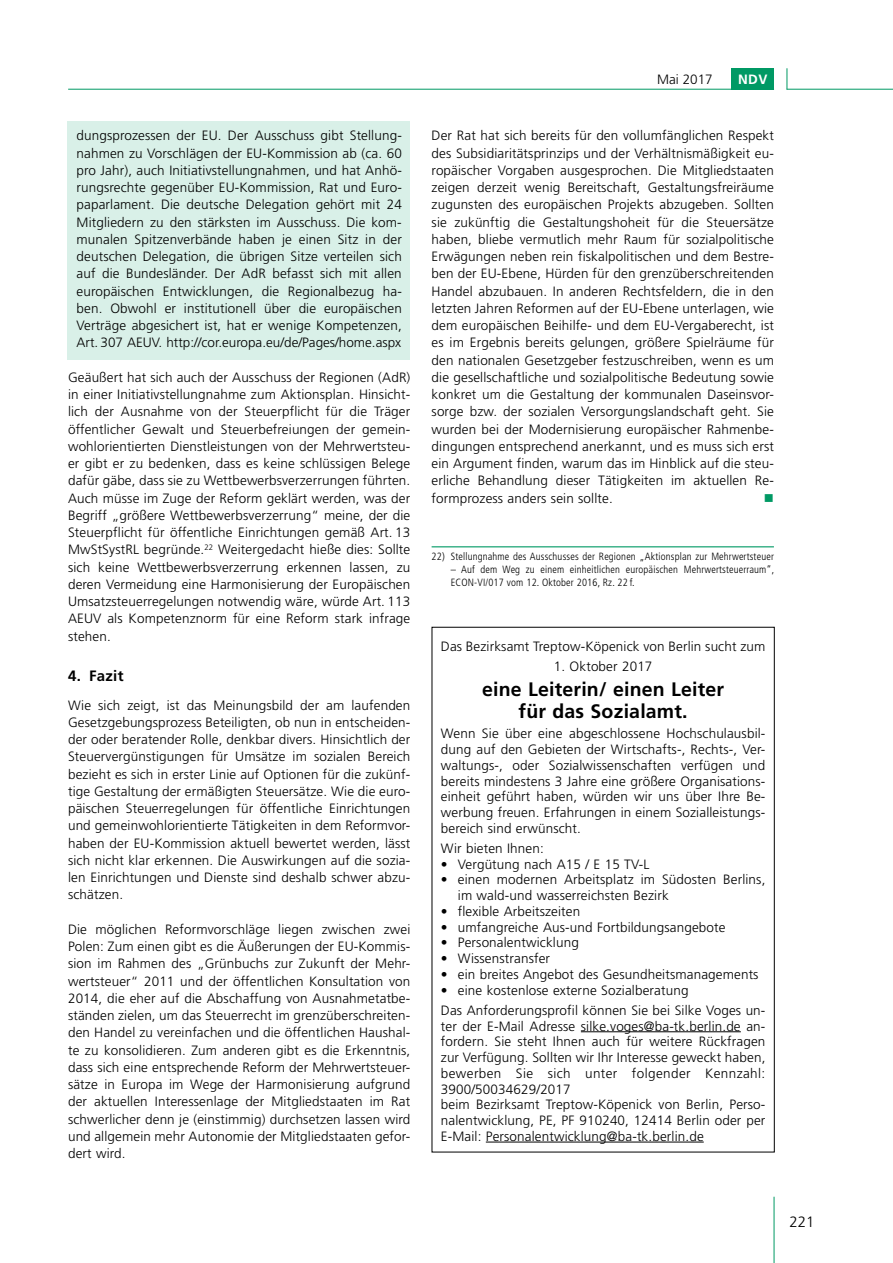
<style>
.page{position:relative;width:893px;height:1263px;background:#fff}
.page>*{position:absolute;margin:0;border:0;box-sizing:border-box;transform-origin:0 0}
.t1{font:700 19.5px/22.5px "Frutiger LT";letter-spacing:.01em;color:#000;text-align:center}
.t2{font:700 15px "Frutiger LT";letter-spacing:.02em;color:#000}
.t3{font:300 15px "Frutiger LT";color:#000}
.t4{font:300 13.5px/17.2px "Frutiger LT";letter-spacing:.01em;color:#000;text-align:justify}
.t5{font:700 13.5px "Frutiger LT";color:#fff}
.t6{font:13.5px "Wingdings";color:#009964}
.t7{font:300 condensed 10.5px/12.8px "Frutiger LT";letter-spacing:.015em;color:#000}
</style>
<div class="page">
<hr style="left:774px;top:1197px;width:1px;height:66px;background:#009964">
<hr style="left:787px;top:89px;width:106px;height:1px;background:#009964">
<hr style="left:68px;top:89px;width:706px;height:1px;background:#009964">
<svg style="left:787px;top:68px;width:1px;height:22px"></svg>
<div style="left:731px;top:68px;width:43px;height:21px;background:#009964"></div>
<div style="left:67px;top:121px;width:343px;height:238px;background:#d9f0e8"></div>
<hr style="left:432px;top:546px;width:342px;height:1px;background:#009964">
<hr style="left:581px;top:1031px;width:160px;height:1px;background:#000">
<hr style="left:486px;top:1142px;width:218px;height:1px;background:#000">
<p class="t4" style="left:77px;top:127px;width:327px">dungsprozessen der EU. Der Ausschuss gibt Stellung&shy;nahmen zu Vorschlägen der EU-Kommission ab (ca. 60 pro Jahr), auch Initiativstellungnahmen, und hat Anhö&shy;rungsrechte gegenüber EU-Kommission, Rat und Euro&shy;paparlament. Die deutsche Delegation gehört mit 24<br>Mitgliedern zu den stärksten im Ausschuss. Die kom&shy;munalen Spitzenverbände haben je einen Sitz in der deutschen Delegation, die übrigen Sitze verteilen sich auf die Bundesländer. Der AdR befasst sich mit allen europäischen Entwicklungen, die Regionalbezug ha&shy;ben. Obwohl er institutionell über die europäischen Verträge abgesichert ist, hat er wenige Kompetenzen, Art. 307 AEUV. http://cor.europa.eu/de/Pages/home.aspx</p>
<p class="t4" style="left:68px;top:369px;width:344px">Geäußert hat sich auch der Ausschuss der Regionen (AdR) in einer Initiativstellungnahme zum Aktionsplan. Hinsicht&shy;lich der Ausnahme von der Steuerpflicht für die Träger öffentlicher Gewalt und Steuerbefreiungen der gemein&shy;wohlorientierten Dienstleistungen von der Mehrwertsteu&shy;er gibt er zu bedenken, dass es keine schlüssigen Belege dafür gäbe, dass sie zu Wettbewerbsverzerrungen führten.<br>Auch müsse im Zuge der Reform geklärt werden, was der Begriff „größere Wettbewerbsverzerrung“ meine, der die Steuerpflicht für öffentliche Einrichtungen gemäß Art. 13<br>MwStSystRL begründe.<sup>22</sup> Weitergedacht hieße dies: Sollte sich keine Wettbewerbsverzerrung erkennen lassen, zu deren Vermeidung eine Harmonisierung der Europäischen Umsatzsteuerregelungen notwendig wäre, würde Art. 113<br>AEUV als Kompetenznorm für eine Reform stark infrage stehen.</p>
<p class="t2" style="left:68px;top:667px;width:57px">4. Fazit</p>
<p class="t4" style="left:68px;top:696px;width:344px">Wie sich zeigt, ist das Meinungsbild der am laufenden Gesetzgebungsprozess Beteiligten, ob nun in entscheiden&shy;der oder beratender Rolle, denkbar divers. Hinsichtlich der Steuervergünstigungen für Umsätze im sozialen Bereich bezieht es sich in erster Linie auf Optionen für die zukünf&shy;tige Gestaltung der ermäßigten Steuersätze. Wie die euro&shy;päischen Steuerregelungen für öffentliche Einrichtungen und gemeinwohlorientierte Tätigkeiten in dem Reformvor&shy;haben der EU-Kommission aktuell bewertet werden, lässt sich nicht klar erkennen. Die Auswirkungen auf die sozia&shy;len Einrichtungen und Dienste sind deshalb schwer abzu&shy;schätzen.</p>
<p class="t4" style="left:68px;top:921px;width:344px">Die möglichen Reformvorschläge liegen zwischen zwei Polen: Zum einen gibt es die Äußerungen der EU-Kommis&shy;sion im Rahmen des „Grünbuchs zur Zukunft der Mehr&shy;wertsteuer“ 2011 und der öffentlichen Konsultation von 2014, die eher auf die Abschaffung von Ausnahmetatbe&shy;ständen zielen, um das Steuerrecht im grenzüberschreiten&shy;den Handel zu vereinfachen und die öffentlichen Haushal&shy;te zu konsolidieren. Zum anderen gibt es die Erkenntnis, dass sich eine entsprechende Reform der Mehrwertsteuer&shy;sätze in Europa im Wege der Harmonisierung aufgrund der aktuellen Interessenlage der Mitgliedstaaten im Rat schwerlicher denn je (einstimmig) durchsetzen lassen wird und allgemein mehr Autonomie der Mitgliedstaaten gefor&shy;dert wird.</p>
<p class="t4" style="left:657px;top:71px;width:57px">Mai 2017</p>
<p class="t5" style="left:738px;top:71px;width:31px">NDV</p>
<p class="t4" style="left:432px;top:127px;width:344px">Der Rat hat sich bereits für den vollumfänglichen Respekt des Subsidiaritätsprinzips und der Verhältnismäßigkeit eu&shy;ropäischer Vorgaben ausgesprochen. Die Mitgliedstaaten zeigen derzeit wenig Bereitschaft, Gestaltungsfreiräume zugunsten des europäischen Projekts abzugeben. Sollten sie zukünftig die Gestaltungshoheit für die Steuersätze haben, bliebe vermutlich mehr Raum für sozialpolitische Erwägungen neben rein fiskalpolitischen und dem Bestre&shy;ben der EU-Ebene, Hürden für den grenzüberschreitenden Handel abzubauen. In anderen Rechtsfeldern, die in den letzten Jahren Reformen auf der EU-Ebene unterlagen, wie dem europäischen Beihilfe- und dem EU-Vergaberecht, ist es im Ergebnis bereits gelungen, größere Spielräume für den nationalen Gesetzgeber festzuschreiben, wenn es um die gesellschaftliche und sozialpolitische Bedeutung sowie konkret um die Gestaltung der kommunalen Daseinsvor&shy;sorge bzw. der sozialen Versorgungslandschaft geht. Sie wurden bei der Modernisierung europäischer Rahmenbe&shy;dingungen entsprechend anerkannt, und es muss sich erst ein Argument finden, warum das im Hinblick auf die steu&shy;erliche Behandlung dieser Tätigkeiten im aktuellen Re&shy;formprozess anders sein sollte.</p>
<p class="t6" style="left:764px;top:491px;width:12px">■</p>
<p class="t7" style="left:432px;top:550px;width:344px">22) Stellungnahme des Ausschusses der Regionen „Aktionsplan zur Mehrwertsteuer</p>
<p class="t7" style="left:451px;top:563px;width:325px">– Auf dem Weg zu einem einheitlichen europäischen Mehrwertsteuerraum“,<br>ECON-VI/017 vom 12. Oktober 2016, Rz. 22 f.</p>
<p class="t4" style="left:441px;top:637px;width:326px">Das Bezirksamt Treptow-Köpenick von Berlin sucht zum</p>
<p class="t4" style="left:554px;top:658px;width:100px">1. Oktober 2017</p>
<h1 class="t1" style="left:482px;top:678px;width:243px">eine Leiterin/ einen Leiter für das Sozialamt.</h1>
<p class="t4" style="left:441px;top:726px;width:326px;line-height:15.8px">Wenn Sie über eine abgeschlossene Hochschulausbil&shy;dung auf den Gebieten der Wirtschafts-, Rechts-, Ver&shy;waltungs-, oder Sozialwissenschaften verfügen und bereits mindestens 3 Jahre eine größere Organisations&shy;einheit geführt haben, würden wir uns über Ihre Be&shy;werbung freuen. Erfahrungen in einem Sozialleistungs&shy;bereich sind erwünscht.</p>
<p class="t4" style="left:441px;top:840px;width:105px">Wir bieten Ihnen:</p>
<p class="t4" style="left:441px;top:856px;width:210px">• Vergütung nach A15 / E 15 TV-L</p>
<p class="t4" style="left:458px;top:872px;width:309px;line-height:15.8px;text-indent:-17px">• einen modernen Arbeitsplatz im Südosten Berlins, im wald-und wasserreichsten Bezirk</p>
<p class="t4" style="left:441px;top:903px;width:141px">• flexible Arbeitszeiten</p>
<p class="t4" style="left:441px;top:919px;width:286px">• umfangreiche Aus-und Fortbildungsangebote</p>
<p class="t4" style="left:441px;top:934px;width:139px">• Personalentwicklung</p>
<p class="t4" style="left:441px;top:950px;width:111px">• Wissenstransfer</p>
<p class="t4" style="left:441px;top:966px;width:319px">• ein breites Angebot des Gesundheitsmanagements</p>
<p class="t4" style="left:441px;top:980px;width:326px;line-height:20px">• eine kostenlose externe Sozialberatung<br>Das Anforderungsprofil können Sie bei Silke Voges un-</p>
<p class="t4" style="left:441px;top:1018px;width:326px;line-height:15.8px;text-align:left">ter der E-Mail Adresse silke.voges@ba-tk.berlin.de an&shy;fordern. Sie steht Ihnen auch für weitere Rückfragen zur Verfügung. Sollten wir Ihr Interesse geweckt haben, bewerben Sie sich unter folgender Kennzahl:<br>3900/50034629/2017<br>beim Bezirksamt Treptow-Köpenick von Berlin, Perso&shy;nalentwicklung, PE, PF 910240, 12414 Berlin oder per E-Mail: Personalentwicklung@ba-tk.berlin.de</p>
<p class="t3" style="left:789px;top:1213px;width:27px">221</p>
</div>
